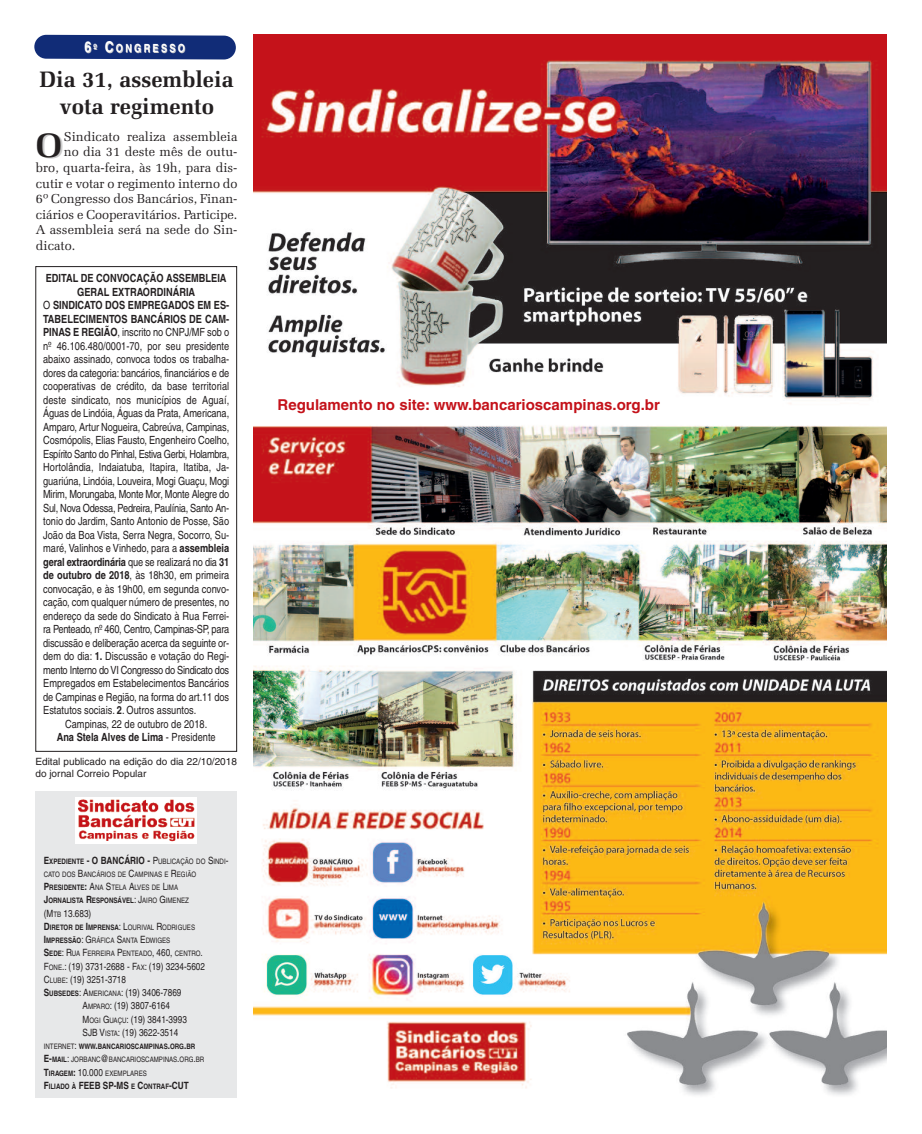
<style>
.page{position:relative;width:922px;height:1134px;background:#fff}
.page>*{position:absolute;margin:0;border:0;box-sizing:border-box;transform-origin:0 0}
.t1{font:700 34px "Zapf Elliptical 711 BT";color:#231f20}
.t2{font:700 22.5px/27px "Zapf Elliptical 711 BT";color:#231f20;text-align:center}
.t3{font:700 15px "Helvetica";color:#c4121a}
.t4{font:13px "Zapf Elliptical 711 BT";color:#231f20}
.t5{font:condensed 11.25px "Helvetica";letter-spacing:-.005em;color:#231f20}
.t6{font:700 condensed 11.25px "Helvetica";color:#231f20}
.t7{font:condensed 11.25px "Helvetica";letter-spacing:-.03em;color:#231f20}
.t8{font:condensed 11.25px "Helvetica";letter-spacing:-.025em;color:#231f20}
.t9{font:700 condensed 11.25px "Helvetica";letter-spacing:.195em;color:#fff}
.t10{font:condensed 10px "Helvetica";color:#231f20}
.t11{font:10px/12px "Helvetica";color:#231f20}
.t12{font:700 condensed 10px "Helvetica";color:#231f20}
.t13{font:condensed 7.5px/13.2px "Helvetica";color:#231f20}
.s1{font-size:15px}
.s2{font-weight:400}
.s3{font-weight:700}
.s4{font-weight:700;font-size:10px}
.s5{font-size:10px}
.s6{font-size:7.5px}
.s7{font-weight:700;font-size:7.5px}
</style>
<div class="page">
<div style="left:35px;top:791px;width:202px;height:306px;background:#e7e8e9"></div>
<img style="left:76px;top:798px;width:121px;height:46px">
<svg style="left:34px;top:35px;width:202px;height:25px;background:#223b80"></svg>
<img style="left:253px;top:35px;width:633px;height:1060px">
<div style="left:35px;top:266px;width:202px;height:486px;border:1px solid #231f20"></div>
<p class="t9" style="left:84px;top:44px;width:102px"><span class="s1">6</span>º <span class="s1">C</span>ONGRESSO</p>
<h2 class="t2" style="left:39px;top:68px;width:196px">Dia 31, assembleia vota regimento</h2>
<h1 class="t1" style="left:36px;top:131px;width:28px">O</h1>
<p class="t4" style="left:64px;top:131px;width:175px">Sindicato realiza assembleia</p>
<p class="t4" style="left:64px;top:147px;width:175px">no dia 31 deste mês de outu-</p>
<p class="t4" style="left:36px;top:162px;width:203px">bro, quarta-feira, às 19h, para dis-</p>
<p class="t4" style="left:36px;top:178px;width:203px">cutir e votar o regimento interno do</p>
<p class="t4" style="left:36px;top:193px;width:203px">6º Congresso dos Bancários, Finan-</p>
<p class="t4" style="left:36px;top:209px;width:203px">ciários e Cooperavitários. Participe.</p>
<p class="t4" style="left:36px;top:225px;width:203px">A assembleia será na sede do Sin-</p>
<p class="t4" style="left:36px;top:240px;width:41px">dicato.</p>
<p class="t6" style="left:46px;top:274px;width:182px">EDITAL DE CONVOCAÇÃO ASSEMBLEIA</p>
<p class="t6" style="left:77px;top:288px;width:120px">GERAL EXTRAORDINÁRIA</p>
<p class="t6" style="left:43px;top:301px;width:187px"><span class="s2">O</span> SINDICATO DOS EMPREGADOS EM ES-</p>
<p class="t6" style="left:43px;top:315px;width:187px">TABELECIMENTOS BANCÁRIOS DE CAM-</p>
<p class="t5" style="left:43px;top:328px;width:187px"><span class="s3">PINAS E REGIÃO</span>, inscrito no CNPJ/MF sob o</p>
<p class="t5" style="left:43px;top:342px;width:187px">nº 46.106.480/0001-70, por seu presidente</p>
<p class="t5" style="left:43px;top:355px;width:187px">abaixo assinado, convoca todos os trabalha-</p>
<p class="t5" style="left:43px;top:369px;width:187px">dores da categoria: bancários, financiários e de</p>
<p class="t5" style="left:43px;top:382px;width:187px">cooperativas de crédito, da base territorial</p>
<p class="t5" style="left:43px;top:396px;width:187px">deste sindicato, nos municípios de Aguaí,</p>
<p class="t5" style="left:43px;top:409px;width:187px">Águas de Lindóia, Águas da Prata, Americana,</p>
<p class="t5" style="left:43px;top:423px;width:187px">Amparo, Artur Nogueira, Cabreúva, Campinas,</p>
<p class="t5" style="left:43px;top:436px;width:187px">Cosmópolis, Elias Fausto, Engenheiro Coelho,</p>
<p class="t7" style="left:43px;top:450px;width:187px">Espírito Santo do Pinhal, Estiva Gerbi, Holambra,</p>
<p class="t5" style="left:43px;top:463px;width:187px">Hortolândia, Indaiatuba, Itapira, Itatiba, Ja-</p>
<p class="t5" style="left:43px;top:477px;width:187px">guariúna, Lindóia, Louveira, Mogi Guaçu, Mogi</p>
<p class="t5" style="left:43px;top:490px;width:187px">Mirim, Morungaba, Monte Mor, Monte Alegre do</p>
<p class="t5" style="left:43px;top:504px;width:187px">Sul, Nova Odessa, Pedreira, Paulínia, Santo An-</p>
<p class="t5" style="left:43px;top:517px;width:187px">tonio do Jardim, Santo Antonio de Posse, São</p>
<p class="t5" style="left:43px;top:531px;width:187px">João da Boa Vista, Serra Negra, Socorro, Su-</p>
<p class="t5" style="left:43px;top:544px;width:187px">maré, Valinhos e Vinhedo, para a <span class="s3">assembleia</span></p>
<p class="t6" style="left:43px;top:558px;width:187px">geral extraordinária <span class="s2">que se realizará no dia</span> 31</p>
<p class="t5" style="left:43px;top:571px;width:187px"><span class="s3">de outubro de 2018</span>, às 18h30, em primeira</p>
<p class="t5" style="left:43px;top:585px;width:187px">convocação, e às 19h00, em segunda convo-</p>
<p class="t5" style="left:43px;top:598px;width:187px">cação, com qualquer número de presentes, no</p>
<p class="t5" style="left:43px;top:612px;width:187px">endereço da sede do Sindicato à Rua Ferrei-</p>
<p class="t5" style="left:43px;top:625px;width:187px">ra Penteado, nº 460, Centro, Campinas-SP, para</p>
<p class="t5" style="left:43px;top:639px;width:187px">discussão e deliberação acerca da seguinte or-</p>
<p class="t5" style="left:43px;top:652px;width:187px">dem do dia: <span class="s3">1.</span> Discussão e votação do Regi-</p>
<p class="t8" style="left:43px;top:666px;width:187px">mento Interno doVI Congresso do Sindicato dos</p>
<p class="t5" style="left:43px;top:679px;width:187px">Empregados em Estabelecimentos Bancários</p>
<p class="t5" style="left:43px;top:693px;width:187px">de Campinas e Região, na forma do art.11 dos</p>
<p class="t5" style="left:43px;top:706px;width:155px">Estatutos sociais. <span class="s3">2</span>. Outros assuntos.</p>
<p class="t5" style="left:65px;top:720px;width:143px">Campinas, 22 de outubro de 2018.</p>
<p class="t6" style="left:57px;top:733px;width:160px">Ana Stela Alves de Lima <span class="s2">- Presidente</span></p>
<p class="t11" style="left:35px;top:756px;width:203px">Edital publicado na edição do dia 22/10/2018 do jornal Correio Popular</p>
<p class="t13" style="left:44px;top:855px;width:186px"><span class="s4">E</span><span class="s3">XPEDIENTE</span> <span class="s4">- O BANCÁRIO -</span> <span class="s5">P</span>UBLICAÇÃO DO <span class="s5">S</span>INDI<span class="s5">-</span>CATO DOS <span class="s5">B</span>ANCÁRIOS DE <span class="s5">C</span>AMPINAS E <span class="s5">R</span>EGIÃO <span class="s4">P</span><span class="s3">RESIDENTE</span><span class="s4">:</span> <span class="s5">A</span>NA <span class="s5">S</span>TELA <span class="s5">A</span>LVES DE <span class="s5">L</span>IMA<br><span class="s4">J</span><span class="s3">ORNALISTA</span> <span class="s4">R</span><span class="s3">ESPONSÁVEL</span><span class="s5">: J</span>AIRO <span class="s5">G</span>IMENEZ</p>
<p class="t10" style="left:44px;top:909px;width:49px">(M<span class="s6">TB</span> 13.683)</p>
<p class="t13" style="left:44px;top:921px;width:160px"><span class="s4">D</span><span class="s3">IRETOR DE</span> <span class="s4">I</span><span class="s3">MPRENSA</span><span class="s5">: L</span>OURIVAL <span class="s5">R</span>ODRIGUES<br><span class="s4">I</span><span class="s3">MPRESSÃO</span><span class="s5">: G</span>RÁFICA <span class="s5">S</span>ANTA <span class="s5">E</span>DWIGES<br><span class="s4">S</span><span class="s3">EDE</span><span class="s5">: R</span>UA <span class="s5">F</span>ERREIRA <span class="s5">P</span>ENTEADO<span class="s5">, 460,</span> CENTRO<span class="s5">.</span></p>
<p class="t10" style="left:44px;top:962px;width:163px">F<span class="s6">ONE</span>.: (19) 3731-2688 - F<span class="s6">AX</span>: (19) 3234-5602</p>
<p class="t10" style="left:44px;top:975px;width:84px">C<span class="s6">LUBE</span>: (19) 3251-3718</p>
<p class="t10" style="left:44px;top:989px;width:139px"><span class="s3">S</span><span class="s7">UBSEDES</span>: A<span class="s6">MERICANA</span>: (19) 3406-7869</p>
<p class="t10" style="left:83px;top:1002px;width:89px">A<span class="s6">MPARO</span>: (19) 3807-6164</p>
<p class="t10" style="left:83px;top:1015px;width:106px">M<span class="s6">OGI</span> G<span class="s6">UAÇU</span>: (19) 3841-3993</p>
<p class="t10" style="left:83px;top:1028px;width:97px">SJB V<span class="s6">ISTA</span>: (19) 3622-3514</p>
<p class="t13" style="left:44px;top:1040px;width:162px">INTERNET<span class="s5">:</span> <span class="s3">WWW</span><span class="s4">.</span><span class="s3">BANCARIOSCAMPINAS</span><span class="s4">.</span><span class="s3">ORG</span><span class="s4">.</span><span class="s3">BR<br></span><span class="s4">E-</span><span class="s3">MAIL</span><span class="s5">:</span> JORBANC<span class="s5">@</span>BANCARIOSCAMPINAS<span class="s5">.</span>ORG<span class="s5">.</span>BR<br><span class="s4">T</span><span class="s3">IRAGEM</span><span class="s4">:</span> <span class="s5">10.000</span> EXEMPLARES</p>
<p class="t12" style="left:44px;top:1081px;width:146px">F<span class="s6">ILIADO À</span> FEEB SP-MS <span class="s6">E</span> C<span class="s6">ONTRAF</span>-CUT</p>
<h3 class="t3" style="left:277px;top:399px;width:384px">Regulamento no site: www.bancarioscampinas.org.br</h3>
</div>
